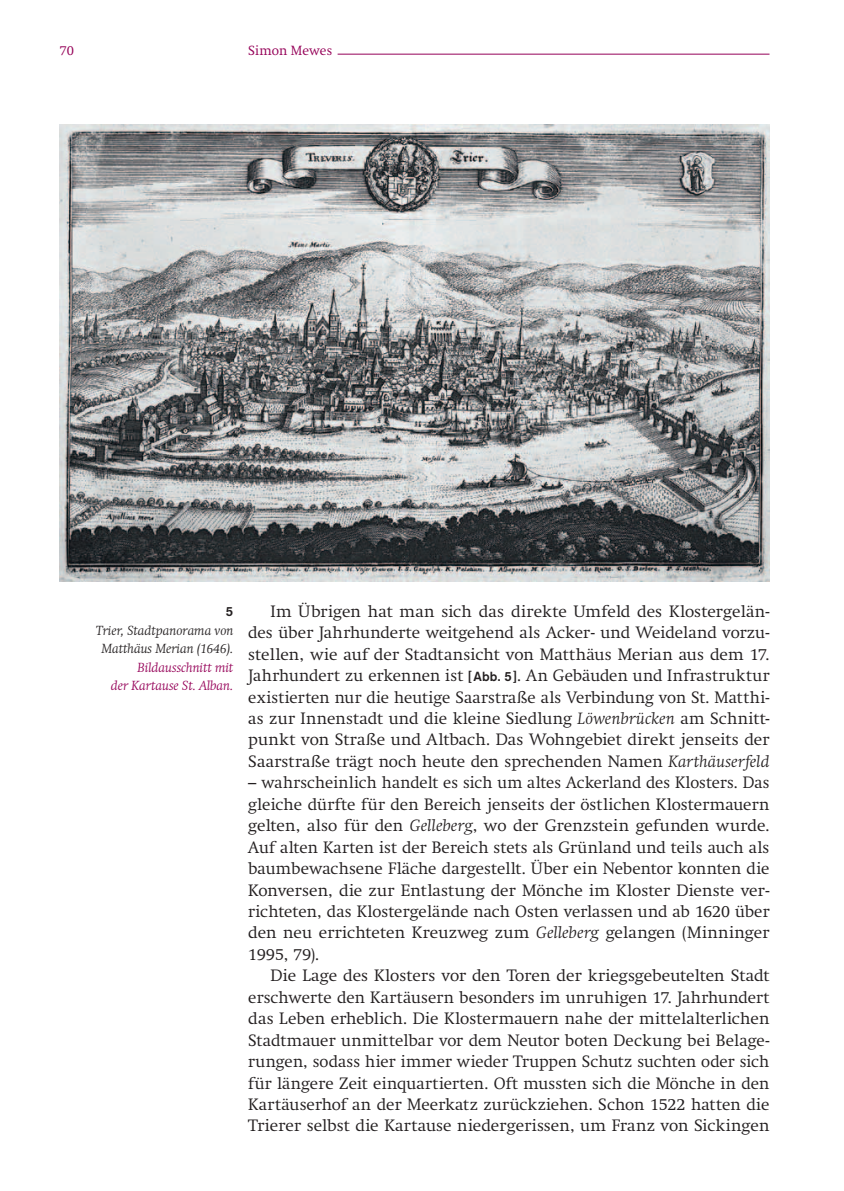
<style>
.page{position:relative;width:844px;height:1191px;background:#fff}
.page>*{position:absolute;margin:0;border:0;box-sizing:border-box;transform-origin:0 0}
._6B_Fließtext{font:300 16.28px/21.3px "Swift";letter-spacing:.01em;color:#231f20;text-align:justify}
._13_BU_-_Ort{font:italic 300 13.12px/18.4px "Swift";color:#231f20;text-align:center}
._14_BU_-_Beschreibun{font:italic 300 13.12px/18.4px "Swift";color:#950058;text-align:right}
.t1{font:300 13.12px "Swift";color:#950058}
._12_BU_-_Nummer{font:500 13.12px "Akzidenz Grotesk Std";color:#231f20}
.s1{font-family:"Akzidenz Grotesk Std";font-weight:500;font-size:13.12px}
.s2{font-style:italic}
</style>
<div class="page">
<hr style="left:337px;top:54px;width:432px;height:1px;background:#950058">
<img style="left:60px;top:124px;width:709px;height:457px">
<p class="t1" style="left:60px;top:42px;width:16px">70</p>
<p class="t1" style="left:248px;top:42px;width:85px">Simon Mewes</p>
<p class="_12_BU_-_Nummer" style="left:226px;top:604px;width:9px">5</p>
<p class="_13_BU_-_Ort" style="left:96px;top:621px;width:139px">Trier, Stadtpanorama von<br>Matthäus Merian (1646).</p>
<p class="_14_BU_-_Beschreibun" style="left:111px;top:658px;width:124px">Bildausschnitt mit<br>der Kartause St. Alban.</p>
<p class="_6B_Fließtext" style="left:248px;top:600px;width:522px;text-indent:22px">Im Übrigen hat man sich das direkte Umfeld des Klostergelän&shy;des über Jahrhunderte weitgehend als Acker- und Weideland vorzu&shy;stellen, wie auf der Stadtansicht von Matthäus Merian aus dem 17.<br>Jahrhundert zu erkennen ist <span class="s1">[Abb. 5]</span>. An Gebäuden und Infrastruktur existierten nur die heutige Saarstraße als Verbindung von St. Matthi&shy;as zur Innenstadt und die kleine Siedlung <span class="s2">Löwenbrücken</span> am Schnitt&shy;punkt von Straße und Altbach. Das Wohngebiet direkt jenseits der Saarstraße trägt noch heute den sprechenden Namen <span class="s2">Karthäuserfeld</span></p>
<p class="_6B_Fließtext" style="left:248px;top:772px;width:522px">– wahrscheinlich handelt es sich um altes Ackerland des Klosters. Das gleiche dürfte für den Bereich jenseits der östlichen Klostermauern gelten, also für den <span class="s2">Gelleberg</span>, wo der Grenzstein gefunden wurde.<br>Auf alten Karten ist der Bereich stets als Grünland und teils auch als baumbewachsene Fläche dargestellt. Über ein Nebentor konnten die Konversen, die zur Entlastung der Mönche im Kloster Dienste ver&shy;richteten, das Klostergelände nach Osten verlassen und ab 1620 über den neu errichteten Kreuzweg zum <span class="s2">Gelleberg</span> gelangen (Minninger 1995, 79).</p>
<p class="_6B_Fließtext" style="left:248px;top:965px;width:522px;text-indent:22px">Die Lage des Klosters vor den Toren der kriegsgebeutelten Stadt erschwerte den Kartäusern besonders im unruhigen 17. Jahrhundert das Leben erheblich. Die Klostermauern nahe der mittelalterlichen Stadtmauer unmittelbar vor dem Neutor boten Deckung bei Belage&shy;rungen, sodass hier immer wieder Truppen Schutz suchten oder sich für längere Zeit einquartierten. Oft mussten sich die Mönche in den Kartäuserhof an der Meerkatz zurückziehen. Schon 1522 hatten die Trierer selbst die Kartause niedergerissen, um Franz von Sickingen</p>
</div>
